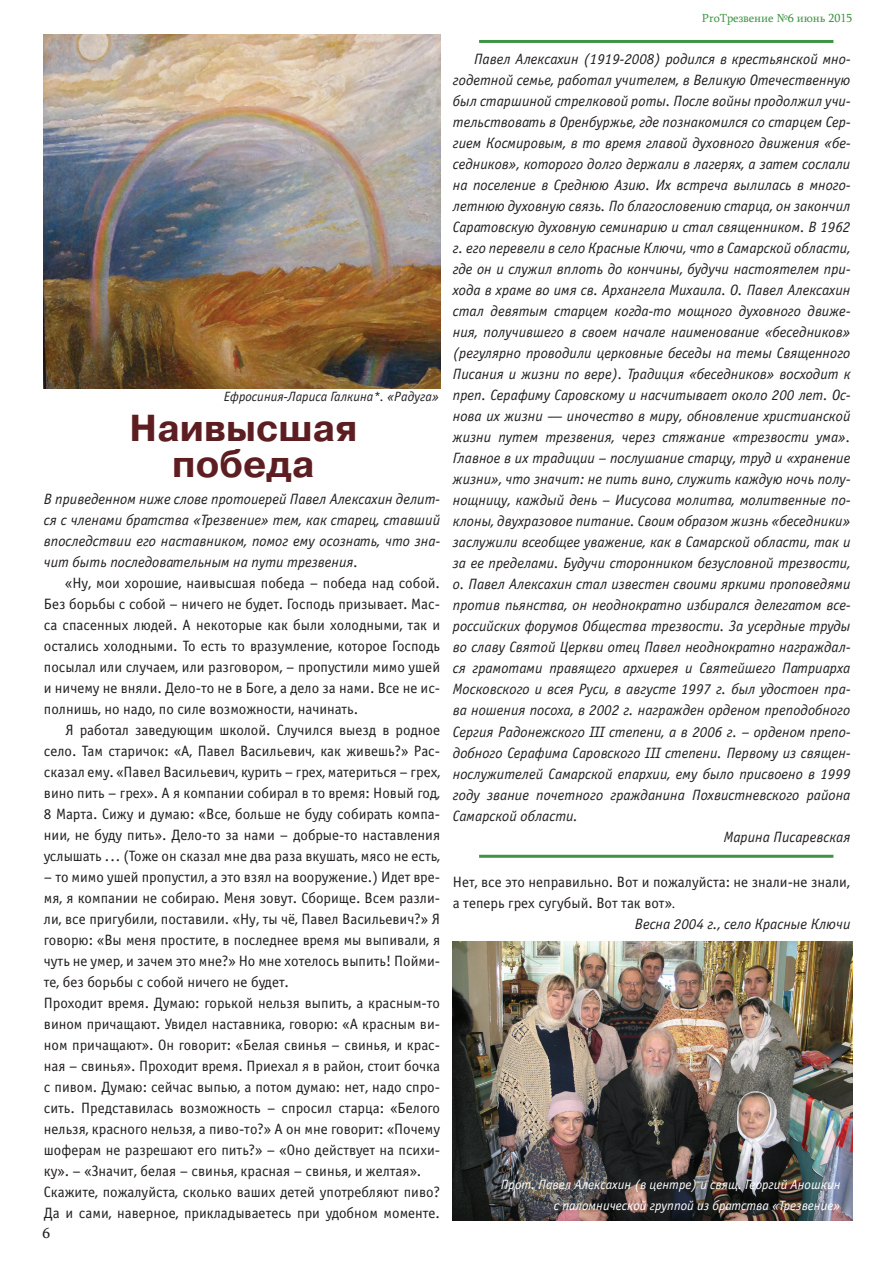
<style>
.page{position:relative;width:893px;height:1263px;background:#fff}
.page>*{position:absolute;margin:0;border:0;box-sizing:border-box;transform-origin:0 0}
.t1{font:700 37.5px/36px "Pragmatica C";color:#5d1e22;text-align:center}
.t2{font:italic 15px/21px "Officina Sans C";color:#231f20;text-align:justify}
.t3{font:15px/21px "Officina Sans C";color:#231f20;text-align:justify}
.t4{font:15px "Sylfaen";color:#231f20}
.t5{font:italic 13.5px/21px "Officina Sans C";color:#fff;text-align:right}
.t6{font:italic 13.5px "Officina Sans C";color:#231f20}
.t7{font:12px "Sylfaen";color:#3f9443}
.s1{font-family:"Minion Pro"}
</style>
<div class="page">
<img style="left:44px;top:34px;width:396px;height:354px">
<hr style="left:479px;top:40px;width:354px;height:3px;background:#3f9443">
<hr style="left:479px;top:855px;width:354px;height:3px;background:#3f9443">
<img style="left:453px;top:942px;width:400px;height:278px">
<p class="t7" style="left:702px;top:10px;width:152px">ProТрезвение №6 июнь 2015</p>
<p class="t2" style="left:474px;top:49px;width:378px">Павел Алексахин (1919-2008) родился в крестьянской мно-</p>
<p class="t2" style="left:453px;top:70px;width:399px">годетной семье, работал учителем, в Великую Отечественную</p>
<p class="t2" style="left:453px;top:91px;width:399px">был старшиной стрелковой роты. После войны продолжил учи-</p>
<p class="t2" style="left:453px;top:112px;width:399px">тельствовать в Оренбуржье, где познакомился со старцем Сер-</p>
<p class="t2" style="left:453px;top:133px;width:399px">гием Космировым, в то время главой духовного движения «бе-</p>
<p class="t2" style="left:453px;top:154px;width:399px">седников», которого долго держали в лагерях, а затем сослали</p>
<p class="t2" style="left:453px;top:175px;width:399px">на поселение в Среднюю Азию. Их встреча вылилась в много-</p>
<p class="t2" style="left:453px;top:196px;width:399px">летнюю духовную связь. По благословению старца, он закончил</p>
<p class="t2" style="left:453px;top:217px;width:399px">Саратовскую духовную семинарию и стал священником. В 1962</p>
<p class="t2" style="left:453px;top:238px;width:399px">г. его перевели в село Красные Ключи, что в Самарской области,</p>
<p class="t2" style="left:453px;top:259px;width:399px">где он и служил вплоть до кончины, будучи настоятелем при-</p>
<p class="t2" style="left:453px;top:280px;width:399px">хода в храме во имя св. Архангела Михаила. О. Павел Алексахин</p>
<p class="t2" style="left:453px;top:301px;width:399px">стал девятым старцем когда-то мощного духовного движе-</p>
<p class="t2" style="left:453px;top:322px;width:399px">ния, получившего в своем начале наименование «беседников»</p>
<p class="t2" style="left:453px;top:343px;width:399px">(регулярно проводили церковные беседы на темы Священного</p>
<p class="t2" style="left:453px;top:364px;width:399px">Писания и жизни по вере). Традиция «беседников» восходит к</p>
<p class="t2" style="left:453px;top:385px;width:399px">преп. Серафиму Саровскому и насчитывает около 200 лет. Ос-</p>
<p class="t2" style="left:453px;top:406px;width:399px">нова их жизни — иночество в миру, обновление христианской</p>
<p class="t2" style="left:453px;top:427px;width:399px">жизни путем трезвения, через стяжание «трезвости ума».</p>
<p class="t2" style="left:453px;top:448px;width:399px">Главное в их традиции – послушание старцу, труд и «хранение</p>
<p class="t2" style="left:453px;top:469px;width:399px">жизни», что значит: не пить вино, служить каждую ночь полу-</p>
<p class="t2" style="left:453px;top:490px;width:399px">нощницу, каждый день – Иисусова молитва, молитвенные по-</p>
<p class="t2" style="left:453px;top:511px;width:399px">клоны, двухразовое питание. Своим образом жизнь «беседники»</p>
<p class="t2" style="left:453px;top:532px;width:399px">заслужили всеобщее уважение, как в Самарской области, так и</p>
<p class="t2" style="left:453px;top:553px;width:399px">за ее пределами. Будучи сторонником безусловной трезвости,</p>
<p class="t2" style="left:453px;top:574px;width:399px">о. Павел Алексахин стал известен своими яркими проповедями</p>
<p class="t2" style="left:453px;top:595px;width:399px">против пьянства, он неоднократно избирался делегатом все-</p>
<p class="t2" style="left:453px;top:616px;width:399px">российских форумов Общества трезвости. За усердные труды</p>
<p class="t2" style="left:453px;top:637px;width:399px">во славу Святой Церкви отец Павел неоднократно награждал-</p>
<p class="t2" style="left:453px;top:658px;width:399px">ся грамотами правящего архиерея и Святейшего Патриарха</p>
<p class="t2" style="left:453px;top:679px;width:399px">Московского и всея Руси, в августе 1997 г. был удостоен пра-</p>
<p class="t2" style="left:453px;top:700px;width:399px">ва ношения посоха, в 2002 г. награжден орденом преподобного</p>
<p class="t2" style="left:453px;top:721px;width:399px">Сергия Радонежского III степени, а в 2006 г. – орденом препо-</p>
<p class="t2" style="left:453px;top:742px;width:399px">добного Серафима Саровского III степени. Первому из священ-</p>
<p class="t2" style="left:453px;top:763px;width:399px">нослужителей Самарской епархии, ему было присвоено в 1999</p>
<p class="t2" style="left:453px;top:784px;width:399px">году звание почетного гражданина Похвистневского района</p>
<p class="t2" style="left:453px;top:805px;width:127px">Самарской области.</p>
<p class="t2" style="left:724px;top:826px;width:128px">Марина Писаревская</p>
<p class="t6" style="left:224px;top:389px;width:217px">Ефросиния-Лариса Галкина*. «Радуга»</p>
<h1 class="t1" style="left:129px;top:410px;width:229px">Наивысшая победа</h1>
<p class="t2" style="left:44px;top:489px;width:398px">В приведенном ниже слове протоиерей Павел Алексахин делит&shy;ся с членами братства «Трезвение» тем, как старец, ставший впоследствии его наставником, помог ему осознать, что зна&shy;чит быть последовательным на пути трезвения.</p>
<p class="t3" style="left:44px;top:573px;width:398px;text-indent:21px">«Ну, мои хорошие, наивысшая победа – победа над собой.<br>Без борьбы с собой – ничего не будет. Господь призывает. Мас&shy;са спасенных людей. А некоторые как были холодными, так и остались холодными. То есть то вразумление, которое Господь посылал или случаем, или разговором, – пропустили мимо ушей и ничему не вняли. Дело-то не в Боге, а дело за нами. Все не ис&shy;полнишь, но надо, по силе возможности, начинать.</p>
<p class="t3" style="left:44px;top:720px;width:398px;text-indent:21px">Я работал заведующим школой. Случился выезд в родное село. Там старичок: «А, Павел Васильевич, как живешь?» Рас&shy;сказал ему. «Павел Васильевич, курить – грех, материться – грех, вино пить – грех». А я компании собирал в то время: Новый год, 8 Марта. Сижу и думаю: «Все, больше не буду собирать компа&shy;нии, не буду пить». Дело-то за нами – добрые-то наставления услышать ... (Тоже он сказал мне два раза вкушать, мясо не есть,</p>
<p class="t3" style="left:44px;top:867px;width:398px;text-align:left">– то мимо ушей пропустил, а это взял на вооружение.) Идет вре&shy;мя, я компании не собираю. Меня зовут. Сборище. Всем разли&shy;ли, все пригубили, поставили. «Ну, ты чё, Павел Васильевич?» Я говорю: «Вы меня простите, в последнее время мы выпивали, я чуть не умер, и зачем это мне?» Но мне хотелось выпить! Пойми&shy;те, без борьбы с собой ничего не будет.<br>Проходит время. Думаю: горькой нельзя выпить, а красным-то вином причащают. Увидел наставника, говорю: «А красным ви&shy;ном причащают». Он говорит: «Белая свинья – свинья, и крас&shy;ная – свинья». Проходит время. Приехал я в район, стоит бочка с пивом. Думаю: сейчас выпью, а потом думаю: нет, надо спро&shy;сить. Представилась возможность – спросил старца: «Белого нельзя, красного нельзя, а пиво-то?» А он мне говорит: «Почему шоферам не разрешают его пить?» – «Оно действует на психи&shy;ку». – «Значит, белая – свинья, красная – свинья, и желтая».<br>Скажите, пожалуйста, сколько ваших детей употребляют пиво?<br>Да и сами, наверное, прикладываетесь при удобном моменте.</p>
<p class="t3" style="left:453px;top:872px;width:398px">Нет, все это неправильно. Вот и пожалуйста: не знали-не знали,</p>
<p class="t3" style="left:453px;top:893px;width:224px">а теперь грех сугубый. Вот так вот»<span class="s1">.</span></p>
<p class="t2" style="left:635px;top:914px;width:217px">Весна 2004 г., село Красные Ключи</p>
<p class="t5" style="left:501px;top:1174px;width:341px">Прот. Павел Алексахин (в центре) и свящ. Георгий Аношкин с паломнической группой из братства «Трезвение»</p>
<p class="t4" style="left:43px;top:1223px;width:9px">6</p>
</div>
